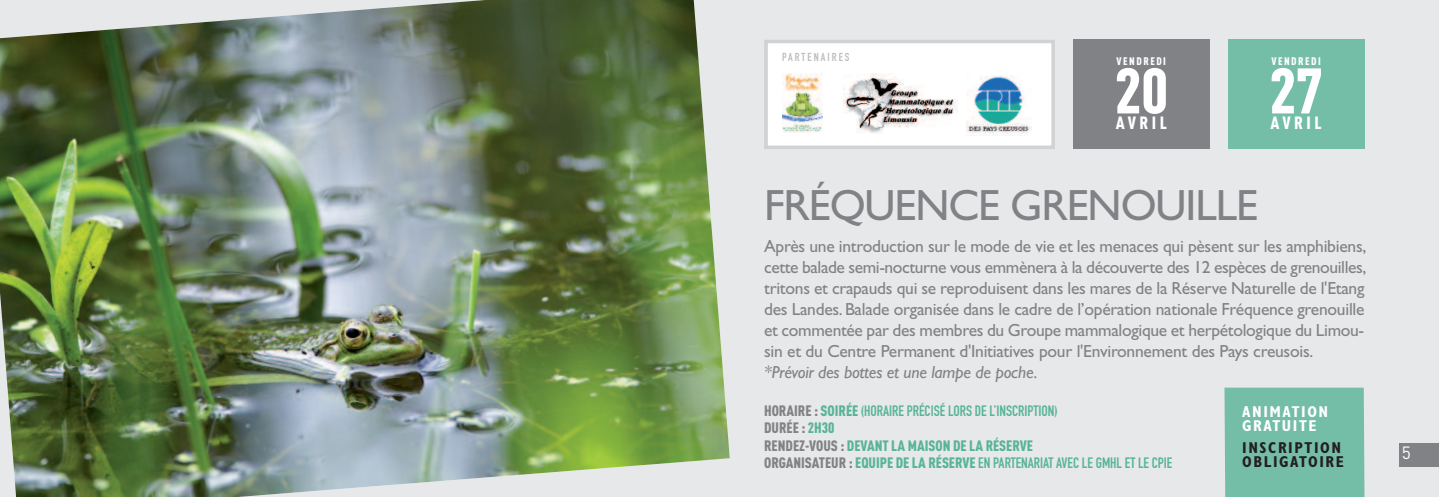
<style>
.page{position:relative;width:1439px;height:497px;background:#fff}
.page>*{position:absolute;margin:0;border:0;box-sizing:border-box;transform-origin:0 0}
.t1{font:900 63.18px "DIN Cond";color:#fff}
.t2{font:43.75px "Gill Sans Std";letter-spacing:-.025em;color:#808285}
.t3{font:17.5px/21px "Gill Sans Std";letter-spacing:-.015em;color:#808285;text-align:justify}
.t4{font:italic 17.5px "Gill Sans Std";letter-spacing:-.015em;color:#808285}
.t5{font:900 17.5px "DIN Cond";letter-spacing:.2em;color:#fff}
.t6{font:17.5px "DIN";color:#fff}
.t7{font:700 condensed 15.75px/14px "Gill Sans Std";letter-spacing:.1em;color:#231f20}
.t8{font:700 condensed 15.75px/14px "Gill Sans Std";letter-spacing:.1em;color:#fff}
.t9{font:14.88px "DIN Engschrift";color:#57b497}
.t10{font:900 14.88px/17.5px "DIN Cond";color:#57b497}
.t11{font:11.38px "DIN Engschrift";letter-spacing:.18em;color:#bcbdc0}
.t12{font:900 10.85px "DIN Cond";letter-spacing:.14em;color:#fff}
.s1{font-family:"DIN Cond";font-weight:900;color:#808285}
.s2{font-family:"DIN Cond";font-weight:900}
.s3{color:#808285}
</style>
<div class="page">
<div style="left:719px;top:0;width:720px;height:496px;background:#e7e8e9"></div>
<img style="left:0;top:0;width:730px;height:496px">
<div style="left:1399px;top:442px;width:40px;height:24px;background:#808285"></div>
<div style="left:767px;top:43px;width:284px;height:102px;background:#fff"></div>
<div style="left:764px;top:40px;width:291px;height:109px;border:4px solid #d1d2d4"></div>
<div style="left:1224px;top:387px;width:140px;height:109px;background:#74bda7"></div>
<div style="left:1227px;top:40px;width:137px;height:109px;background:#74bda7"></div>
<div style="left:1073px;top:40px;width:136px;height:109px;background:#808285"></div>
<img style="left:843px;top:73px;width:114px;height:61px">
<img style="left:966px;top:76px;width:65px;height:59px">
<img style="left:782px;top:74px;width:40px;height:59px">
<p class="t11" style="left:782px;top:53px;width:69px">PARTENAIRES</p>
<p class="t12" style="left:1116px;top:55px;width:51px">VENDREDI</p>
<h1 class="t1" style="left:1114px;top:53px;width:55px">20</h1>
<p class="t5" style="left:1116px;top:112px;width:52px">AVRIL</p>
<p class="t12" style="left:1271px;top:55px;width:51px">VENDREDI</p>
<h1 class="t1" style="left:1269px;top:53px;width:55px">27</h1>
<p class="t5" style="left:1270px;top:112px;width:52px">AVRIL</p>
<h2 class="t2" style="left:764px;top:188px;width:495px">Fréquence grenouiLLe</h2>
<p class="t3" style="left:764px;top:237px;width:603px">après une introduction sur le mode de vie et les menaces qui pèsent sur les amphibiens, cette balade semi-nocturne vous emmènera à la découverte des 12 espèces de grenouilles, tritons et crapauds qui se reproduisent dans les mares de la réserve naturelle de l'etang des Landes.Balade organisée dans le cadre de l’opération nationale Fréquence grenouille et commentée par des membres du groupe mammalogique et herpétologique du Limou&shy;sin et du centre Permanent d'initiatives pour l'environnement des Pays creusois.</p>
<p class="t4" style="left:764px;top:365px;width:275px">*Prévoir des bottes et une lampe de poche.</p>
<p class="t9" style="left:764px;top:404px;width:295px"><span class="s1">HORAIRE :</span> <span class="s2">SOIRÉE</span> (HORAIRE PRÉCISÉ LORS DE L’INSCRIPTION)</p>
<p class="t10" style="left:764px;top:418px;width:270px"><span class="s3">DURÉE :</span> 2H30<br><span class="s3">RENDEZ-VOUS :</span> DEVANT LA MAISON DE LA RÉSERVE</p>
<p class="t9" style="left:764px;top:457px;width:410px"><span class="s1">ORGANISATEUR :</span> <span class="s2">EQUIPE DE LA RÉSERVE</span> EN PARTENARIAT AVEC LE GMHL ET LE CPIE</p>
<p class="t8" style="left:1242px;top:405px;width:88px">ANIMATION<br>GRATUITE</p>
<p class="t7" style="left:1242px;top:442px;width:103px">INSCRIPTION<br>OBLIGATOIRE</p>
<p class="t6" style="left:1401px;top:442px;width:11px">5</p>
</div>
